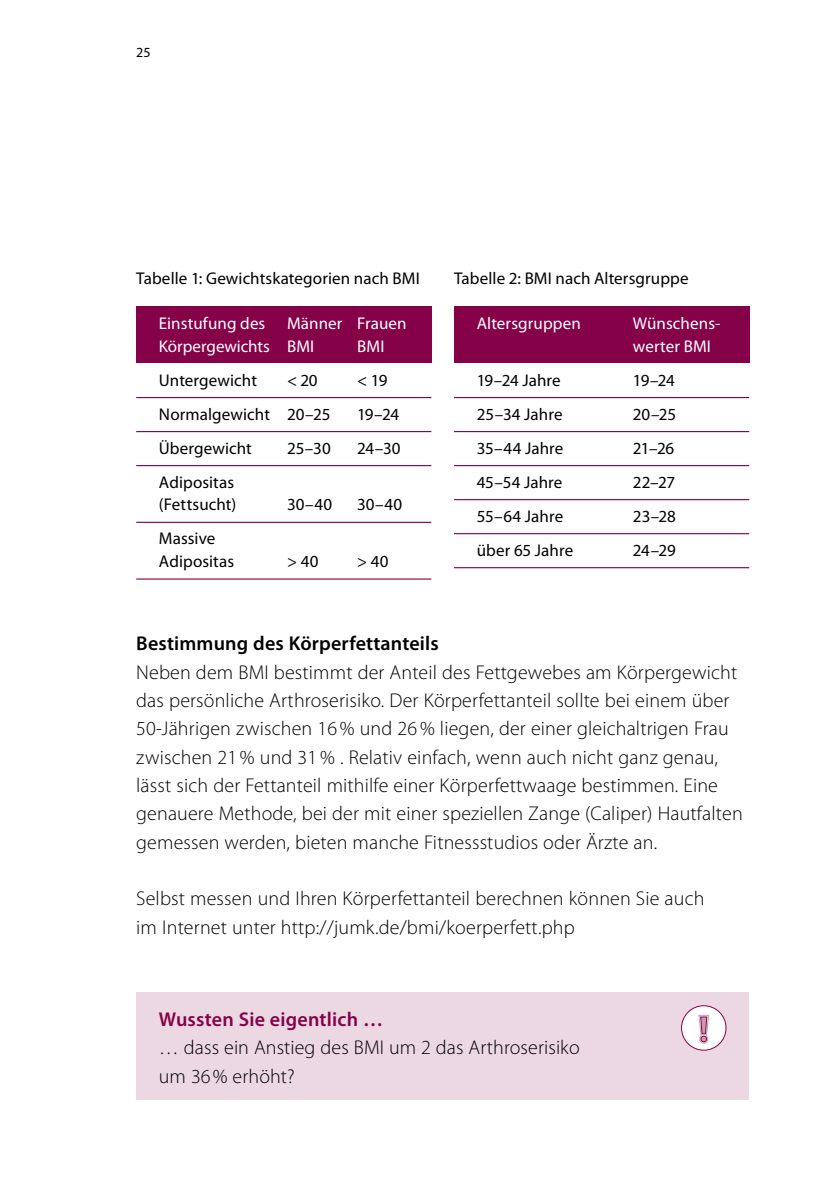
<style>
.page{position:relative;width:840px;height:1191px;background:#fff}
.page>*{position:absolute;margin:0;border:0;box-sizing:border-box;transform-origin:0 0}
.t1{font:300 20px/28.4px "Myriad Pro";letter-spacing:.01em;color:#000}
.t2{font:600 20px "Myriad Pro";letter-spacing:.01em;color:#000}
.t3{font:600 20px "Myriad Pro";letter-spacing:.01em;color:#850148}
.t4{font:17px/22.6px "Myriad Pro";letter-spacing:.005em;color:#000}
.t5{font:17px/22.6px "Myriad Pro";letter-spacing:.005em;color:#fff}
.t6{font:14px "Myriad Pro";color:#000}
</style>
<div class="page">
<div style="left:136px;top:992px;width:612px;height:108px;background:#ebd8e2"></div>
<div style="left:681px;top:1005px;width:44px;height:45px;background:#fff;border-radius:50%"></div>
<svg style="left:698px;top:1014px;width:10px;height:29px"></svg>
<div style="left:680px;top:1005px;width:46px;height:45px;border:1px solid #850148;border-radius:50%"></div>
<div style="left:136px;top:306px;width:295px;height:57px;background:#850148"></div>
<div style="left:454px;top:306px;width:294px;height:57px;background:#850148"></div>
<hr style="left:136px;top:397px;width:295px;height:1px;background:#850148">
<hr style="left:454px;top:397px;width:294px;height:1px;background:#850148">
<hr style="left:454px;top:431px;width:294px;height:1px;background:#850148">
<hr style="left:454px;top:465px;width:294px;height:1px;background:#850148">
<hr style="left:454px;top:499px;width:294px;height:1px;background:#850148">
<hr style="left:454px;top:533px;width:294px;height:1px;background:#850148">
<hr style="left:454px;top:567px;width:294px;height:1px;background:#850148">
<hr style="left:136px;top:431px;width:295px;height:1px;background:#850148">
<hr style="left:136px;top:465px;width:295px;height:1px;background:#850148">
<hr style="left:136px;top:522px;width:295px;height:1px;background:#850148">
<hr style="left:136px;top:578px;width:295px;height:1px;background:#850148">
<p class="t6" style="left:136px;top:44px;width:16px">25</p>
<p class="t4" style="left:136px;top:267px;width:285px">Tabelle 1: Gewichtskategorien nach BMI</p>
<p class="t4" style="left:454px;top:267px;width:236px">Tabelle 2: BMI nach Altersgruppe</p>
<p class="t5" style="left:159px;top:312px;width:108px">Einstufung des</p>
<p class="t5" style="left:159px;top:312px;width:249px;text-indent:128px">Männer Frauen<br>Körpergewichts BMI</p>
<p class="t5" style="left:357px;top:335px;width:29px">BMI</p>
<p class="t4" style="left:159px;top:369px;width:99px">Untergewicht</p>
<p class="t4" style="left:287px;top:369px;width:32px">&lt; 20</p>
<p class="t4" style="left:357px;top:369px;width:32px">&lt; 19</p>
<p class="t4" style="left:159px;top:403px;width:173px">Normalgewicht 20–25</p>
<p class="t4" style="left:357px;top:403px;width:44px">19–24</p>
<p class="t4" style="left:159px;top:437px;width:94px">Übergewicht</p>
<p class="t4" style="left:287px;top:437px;width:45px">25–30</p>
<p class="t4" style="left:357px;top:437px;width:45px">24–30</p>
<p class="t4" style="left:159px;top:471px;width:79px">Adipositas (Fettsucht)</p>
<p class="t4" style="left:287px;top:494px;width:47px">30–40</p>
<p class="t4" style="left:357px;top:494px;width:47px">30–40</p>
<p class="t4" style="left:159px;top:528px;width:77px">Massive<br>Adipositas</p>
<p class="t4" style="left:287px;top:550px;width:33px">&gt; 40</p>
<p class="t4" style="left:357px;top:550px;width:33px">&gt; 40</p>
<p class="t5" style="left:476px;top:312px;width:106px">Altersgruppen</p>
<p class="t5" style="left:632px;top:312px;width:89px">Wünschens&shy;werter BMI</p>
<p class="t4" style="left:476px;top:369px;width:85px">19–24 Jahre</p>
<p class="t4" style="left:632px;top:369px;width:44px">19–24</p>
<p class="t4" style="left:476px;top:403px;width:87px">25–34 Jahre</p>
<p class="t4" style="left:632px;top:403px;width:45px">20–25</p>
<p class="t4" style="left:476px;top:437px;width:88px">35–44 Jahre</p>
<p class="t4" style="left:632px;top:437px;width:43px">21–26</p>
<p class="t4" style="left:476px;top:471px;width:87px">45–54 Jahre</p>
<p class="t4" style="left:632px;top:471px;width:44px">22–27</p>
<p class="t4" style="left:476px;top:505px;width:88px">55–64 Jahre</p>
<p class="t4" style="left:632px;top:505px;width:45px">23–28</p>
<p class="t4" style="left:476px;top:539px;width:98px">über 65 Jahre</p>
<p class="t4" style="left:632px;top:539px;width:44px">24–29</p>
<p class="t2" style="left:136px;top:632px;width:304px">Bestimmung des Körperfettanteils</p>
<p class="t1" style="left:136px;top:658px;width:607px">Neben dem BMI bestimmt der Anteil des Fettgewebes am Körpergewicht das persönliche Arthroserisiko. Der Körperfettanteil sollte bei einem über 50-Jährigen zwischen 16% und 26% liegen, der einer gleichaltrigen Frau zwischen 21% und 31% . Relativ einfach, wenn auch nicht ganz genau, lässt sich der Fettanteil mithilfe einer Körperfettwaage bestimmen. Eine genauere Methode, bei der mit einer speziellen Zange (Caliper) Hautfalten gemessen werden, bieten manche Fitnessstudios oder Ärzte an.</p>
<p class="t1" style="left:136px;top:885px;width:569px">Selbst messen und Ihren Körperfettanteil berechnen können Sie auch im Internet unter http://jumk.de/bmi/koerperfett.php</p>
<p class="t3" style="left:159px;top:1008px;width:225px">Wussten Sie eigentlich …</p>
<p class="t1" style="left:159px;top:1033px;width:422px">… dass ein Anstieg des BMI um 2 das Arthroserisiko um 36% erhöht?</p>
</div>
